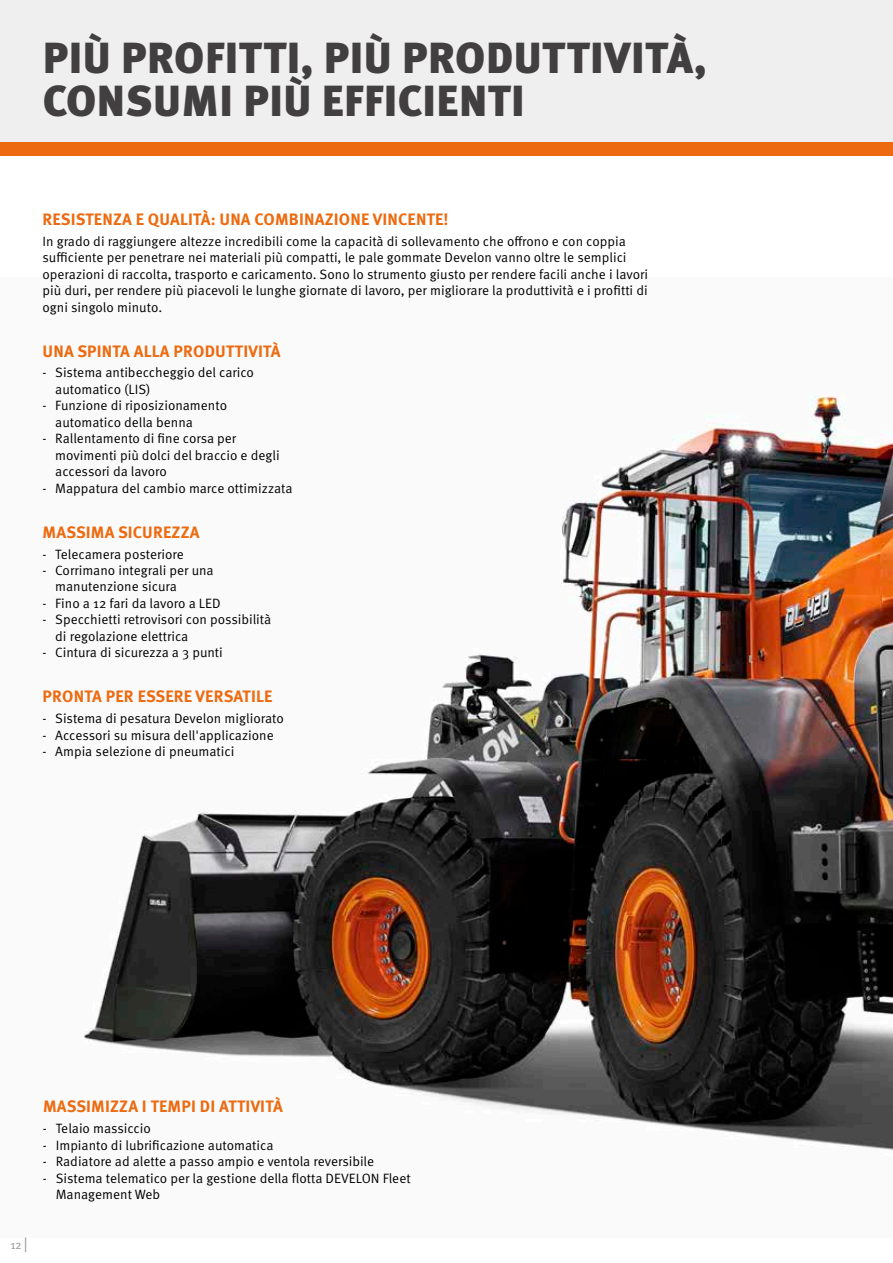
<style>
.page{position:relative;width:893px;height:1263px;background:#fff}
.page>*{position:absolute;margin:0;border:0;box-sizing:border-box;transform-origin:0 0}
.t1{font:900 43.5px/43.5px "Meta Pro";letter-spacing:.01em;color:#423f41}
.t2{font:700 16.5px "Meta Pro";letter-spacing:.01em;color:#ed6a0f}
.t3{font:13.5px/16.5px "Meta Pro Norm";color:#000}
.t4{font:12px "Meta Pro Norm";color:#979296}
.s1{font-size:15px}
</style>
<div class="page">
<img style="left:84px;top:395px;width:809px;height:756px">
<div style="left:0;top:141px;width:893px;height:15px;background:#ed6a0f"></div>
<div style="left:0;top:0;width:893px;height:141px;background:#efefef"></div>
<h1 class="t1" style="left:43px;top:34px;width:666px">PIÙ PROFITTI, PIÙ PRODUTTIVITÀ,<br>CONSUMI PIÙ EFFICIENTI</h1>
<p class="t2" style="left:43px;top:206px;width:407px">RESISTENZA E QUALITÀ: UNA COMBINAZIONE VINCENTE!</p>
<p class="t3" style="left:43px;top:232px;width:607px">In grado di raggiungere altezze incredibili come la capacità di sollevamento che offrono e con coppia sufficiente per penetrare nei materiali più compatti, le pale gommate Develon vanno oltre le semplici operazioni di raccolta, trasporto e caricamento. Sono lo strumento giusto per rendere facili anche i lavori più duri, per rendere più piacevoli le lunghe giornate di lavoro, per migliorare la produttività e i profitti di ogni singolo minuto.</p>
<p class="t2" style="left:43px;top:338px;width:240px">UNA SPINTA ALLA PRODUTTIVITÀ</p>
<p class="t3" style="left:55px;top:364px;width:200px;text-indent:-13px">- Sistema antibeccheggio del carico automatico (LIS)</p>
<p class="t3" style="left:55px;top:397px;width:173px;text-indent:-13px">- Funzione di riposizionamento automatico della benna</p>
<p class="t3" style="left:55px;top:430px;width:226px;text-indent:-13px">- Rallentamento di fine corsa per movimenti più dolci del braccio e degli accessori da lavoro</p>
<p class="t3" style="left:43px;top:479px;width:252px">- Mappatura del cambio marce ottimizzata</p>
<p class="t2" style="left:43px;top:519px;width:158px">MASSIMA SICUREZZA</p>
<p class="t3" style="left:43px;top:545px;width:143px">- Telecamera posteriore</p>
<p class="t3" style="left:55px;top:561px;width:160px;text-indent:-13px">- Corrimano integrali per una manutenzione sicura</p>
<p class="t3" style="left:43px;top:594px;width:180px">- Fino a 12 fari da lavoro a LED</p>
<p class="t3" style="left:55px;top:611px;width:218px;text-indent:-13px">- Specchietti retrovisori con possibilità di regolazione elettrica</p>
<p class="t3" style="left:43px;top:644px;width:182px">- Cintura di sicurezza a 3 punti</p>
<p class="t2" style="left:43px;top:684px;width:231px">PRONTA PER ESSERE VERSATILE</p>
<p class="t3" style="left:43px;top:709px;width:243px">- Sistema di pesatura Develon migliorato</p>
<p class="t3" style="left:43px;top:726px;width:233px">- Accessori su misura dell'applicazione</p>
<p class="t3" style="left:43px;top:742px;width:193px">- Ampia selezione di pneumatici</p>
<p class="t4" style="left:11px;top:1235px;width:19px">12 <span class="s1">|</span></p>
<p class="t2" style="left:43px;top:1094px;width:241px">MASSIMIZZA I TEMPI DI ATTIVITÀ</p>
<p class="t3" style="left:43px;top:1119px;width:109px">- Telaio massiccio</p>
<p class="t3" style="left:43px;top:1136px;width:232px">- Impianto di lubrificazione automatica</p>
<p class="t3" style="left:43px;top:1152px;width:333px">- Radiatore ad alette a passo ampio e ventola reversibile</p>
<p class="t3" style="left:56px;top:1169px;width:356px;text-indent:-13px">- Sistema telematico per la gestione della flotta DEVELON Fleet<br>Management Web</p>
</div>
